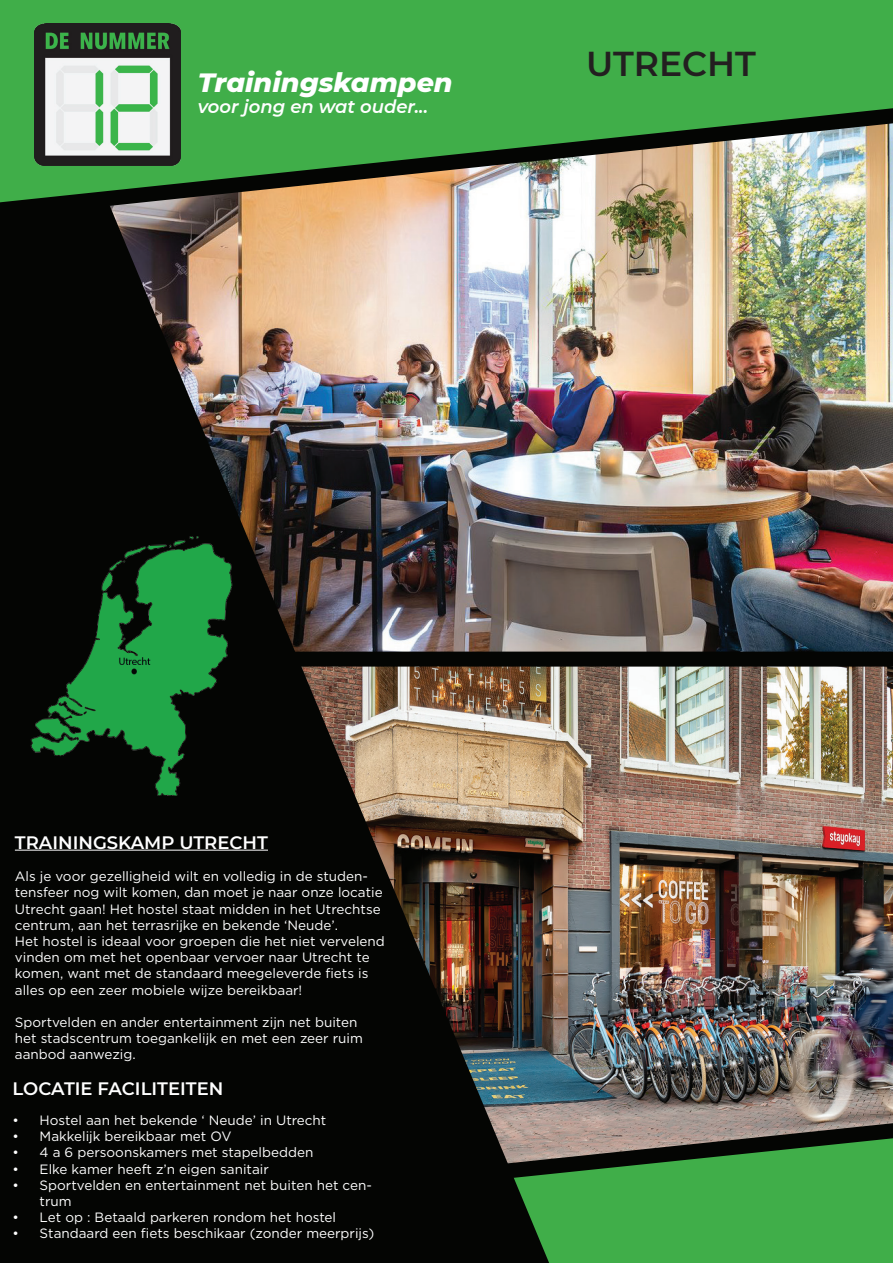
<style>
.page{position:relative;width:893px;height:1263px;background:#fff}
.page>*{position:absolute;margin:0;border:0;box-sizing:border-box;transform-origin:0 0}
.t1{font:600 34.5px "Montserrat";color:#231f20}
.t2{font:italic 800 27px "Montserrat";color:#fff}
.t3{font:600 18px "Montserrat";color:#fff}
.t4{font:italic 600 18px "Montserrat";color:#fff}
.t5{font:13.5px/16.2px "Gotham";color:#fff}
</style>
<div class="page">
<img style="left:571px;top:667px;width:322px;height:445px">
<img style="left:571px;top:230px;width:322px;height:422px">
<div style="left:0;top:652px;width:893px;height:15px;background:#040503"></div>
<svg style="left:571px;top:1112px;width:322px;height:151px;background:#4d994f"></svg>
<img style="left:0;top:230px;width:571px;height:1033px">
<img style="left:0;top:0;width:893px;height:230px">
<img style="left:11px;top:536px;width:242px;height:259px">
<hr style="left:15px;top:850px;width:253px;height:1px;background:#fff">
<img style="left:34px;top:23px;width:147px;height:143px">
<h2 class="t2" style="left:198px;top:62px;width:256px">Trainingskampen</h2>
<h3 class="t4" style="left:198px;top:94px;width:232px">voor jong en wat ouder...</h3>
<h1 class="t1" style="left:586px;top:39px;width:171px">UTRECHT</h1>
<h3 class="t3" style="left:15px;top:830px;width:255px">TRAININGSKAMP UTRECHT</h3>
<p class="t5" style="left:15px;top:868px;width:371px">Als je voor gezelligheid wilt en volledig in de studen&shy;tensfeer nog wilt komen, dan moet je naar onze locatie Utrecht gaan! Het hostel staat midden in het Utrechtse centrum, aan het terrasrijke en bekende ‘Neude’.<br>Het hostel is ideaal voor groepen die het niet vervelend vinden om met het openbaar vervoer naar Utrecht te komen, want met de standaard meegeleverde fiets is alles op een zeer mobiele wijze bereikbaar!</p>
<p class="t5" style="left:15px;top:1014px;width:350px">Sportvelden en ander entertainment zijn net buiten het stadscentrum toegankelijk en met een zeer ruim aanbod aanwezig.</p>
<h3 class="t3" style="left:13px;top:1076px;width:212px">LOCATIE FACILITEITEN</h3>
<p class="t5" style="left:13px;top:1112px;width:315px">• Hostel aan het bekende ‘ Neude’ in Utrecht</p>
<p class="t5" style="left:13px;top:1128px;width:220px">• Makkelijk bereikbaar met OV</p>
<p class="t5" style="left:13px;top:1144px;width:302px">• 4 a 6 persoonskamers met stapelbedden</p>
<p class="t5" style="left:13px;top:1160px;width:258px">• Elke kamer heeft z’n eigen sanitair</p>
<p class="t5" style="left:40px;top:1177px;width:334px;text-indent:-27px">• Sportvelden en entertainment net buiten het cen&shy;trum</p>
<p class="t5" style="left:13px;top:1209px;width:325px">• Let op : Betaald parkeren rondom het hostel</p>
<p class="t5" style="left:13px;top:1225px;width:363px">• Standaard een fiets beschikaar (zonder meerprijs)</p>
</div>
